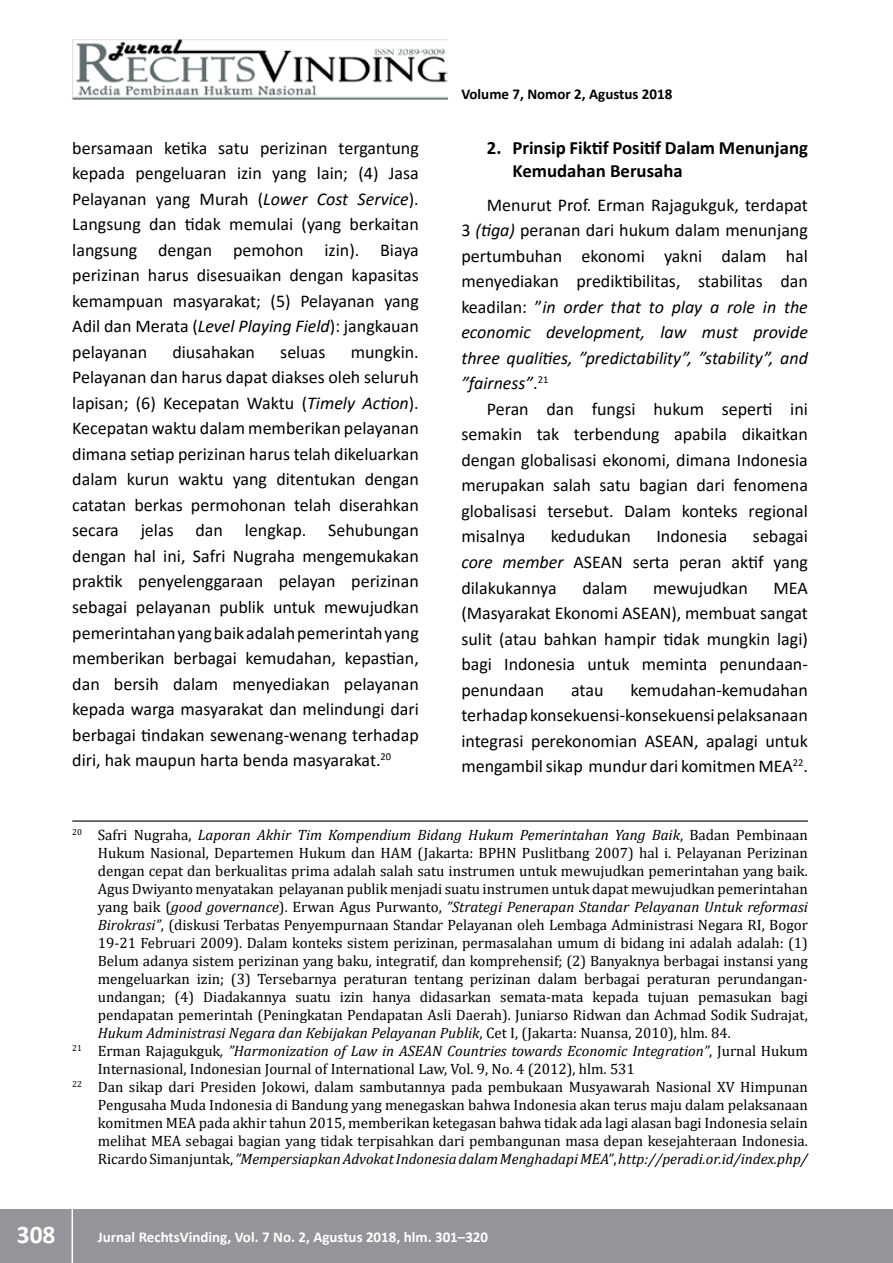
<style>
.page{position:relative;width:893px;height:1263px;background:#fff}
.page>*{position:absolute;margin:0;border:0;box-sizing:border-box;transform-origin:0 0}
.t1{font:700 25.5px "Calibri";color:#fff}
.t2{font:700 18.75px/22.5px "Calibri";color:#000}
.t3{font:18px/25.5px "Calibri";color:#000;text-align:justify}
.t4{font:15px "Cambria";color:#000}
.t5{font:italic 15px "Cambria";color:#000}
.t6{font:700 15px "Calibri";color:#fff}
.t7{font:700 15px "Calibri";color:#000}
.s1{font-style:italic}
.s2{font-style:normal}
</style>
<div class="page">
<div style="left:0;top:1209px;width:893px;height:54px;background:#939598"></div>
<hr style="left:72px;top:1206px;width:1px;height:57px;background:#fff">
<img style="left:72px;top:39px;width:375px;height:60px">
<hr style="left:72px;top:820px;width:736px;height:2px;background:#000">
<p class="t3" style="left:72px;top:135px;width:348px">bersamaan ketika satu perizinan tergantung kepada pengeluaran izin yang lain; (4) Jasa Pelayanan yang Murah (<span class="s1">Lower Cost Service</span>).<br>Langsung dan tidak memulai (yang berkaitan langsung dengan pemohon izin). Biaya perizinan harus disesuaikan dengan kapasitas kemampuan masyarakat; (5) Pelayanan yang Adil dan Merata (<span class="s1">Level Playing Field</span>): jangkauan pelayanan</p>
<p class="t3" style="left:72px;top:339px;width:348px;text-indent:278px">mungkin.<br>Pelayanan dan harus dapat diakses oleh seluruh lapisan; (6) Kecepatan Waktu (<span class="s1">Timely Action</span>).<br>Kecepatan waktu dalam memberikan pelayanan dimana setiap perizinan harus telah dikeluarkan dalam kurun waktu yang ditentukan dengan catatan berkas permohonan telah diserahkan secara jelas dan lengkap. Sehubungan dengan hal ini, Safri Nugraha mengemukakan praktik penyelenggaraan pelayan perizinan sebagai pelayanan publik untuk mewujudkan pemerintahan yang baik adalah pemerintah yang memberikan berbagai kemudahan, kepastian, dan bersih dalam menyediakan pelayanan kepada warga masyarakat dan melindungi dari berbagai tindakan sewenang-wenang terhadap diri, hak maupun harta benda masyarakat.<sup>20</sup></p>
<p class="t3" style="left:172px;top:339px;width:84px">diusahakan</p>
<p class="t3" style="left:280px;top:339px;width:47px">seluas</p>
<p class="t7" style="left:461px;top:84px;width:212px">Volume 7, Nomor 2, Agustus 2018</p>
<p class="t2" style="left:512px;top:136px;width:297px;text-indent:-26px">2. Prinsip Fiktif Positif Dalam Menunjang<br>Kemudahan Berusaha</p>
<p class="t3" style="left:461px;top:192px;width:348px;text-indent:26px">Menurut Prof. Erman Rajagukguk, terdapat 3 <span class="s1">(tiga)</span> peranan dari hukum dalam menunjang pertumbuhan ekonomi yakni dalam hal menyediakan prediktibilitas, stabilitas dan keadilan: ”<span class="s1">in order that to play a role in the economic development, law must provide three qualities, ”predictability”, ”stability”, and ”fairness”</span>.<sup>21</sup></p>
<p class="t3" style="left:461px;top:396px;width:348px;text-indent:26px">Peran dan fungsi hukum seperti ini semakin tak terbendung apabila dikaitkan dengan globalisasi ekonomi, dimana Indonesia merupakan salah satu bagian dari fenomena globalisasi tersebut. Dalam konteks regional misalnya</p>
<p class="t3" style="left:461px;top:523px;width:348px;text-indent:292px">sebagai <span class="s1">core member</span> ASEAN serta peran aktif yang dilakukannya</p>
<p class="t3" style="left:551px;top:523px;width:82px">kedudukan</p>
<p class="t3" style="left:656px;top:523px;width:73px">Indonesia</p>
<p class="t3" style="left:582px;top:574px;width:47px">dalam</p>
<p class="t3" style="left:653px;top:574px;width:96px">mewujudkan</p>
<p class="t3" style="left:461px;top:574px;width:348px;text-indent:312px">MEA (Masyarakat Ekonomi ASEAN), membuat sangat sulit (atau bahkan hampir tidak mungkin lagi) bagi Indonesia untuk meminta penundaan&shy;penundaan</p>
<p class="t3" style="left:461px;top:676px;width:348px;text-indent:169px">kemudahan-kemudahan terhadap konsekuensi-konsekuensi pelaksanaan integrasi perekonomian ASEAN, apalagi untuk mengambil sikap mundur dari komitmen MEA<sup>22</sup>.</p>
<p class="t3" style="left:571px;top:676px;width:34px">atau</p>
<p class="t5" style="left:72px;top:824px;width:737px"><sup>20</sup> <span class="s2">Safri Nugraha,</span> Laporan Akhir Tim Kompendium Bidang Hukum Pemerintahan Yang Baik<span class="s2">, Badan Pembinaan</span></p>
<p class="t4" style="left:98px;top:844px;width:712px">Hukum Nasional, Departemen Hukum dan HAM (Jakarta: BPHN Puslitbang 2007) hal i. Pelayanan Perizinan</p>
<p class="t4" style="left:98px;top:862px;width:712px">dengan cepat dan berkualitas prima adalah salah satu instrumen untuk mewujudkan pemerintahan yang baik.</p>
<p class="t4" style="left:98px;top:880px;width:712px">Agus Dwiyanto menyatakan pelayanan publik menjadi suatu instrumen untuk dapat mewujudkan pemerintahan</p>
<p class="t5" style="left:98px;top:896px;width:712px"><span class="s2">yang baik (</span>good governance<span class="s2">). Erwan Agus Purwanto,</span> ”Strategi Penerapan Standar Pelayanan Untuk reformasi</p>
<p class="t4" style="left:98px;top:916px;width:712px"><span class="s1">Birokrasi”</span>, (diskusi Terbatas Penyempurnaan Standar Pelayanan oleh Lembaga Administrasi Negara RI, Bogor</p>
<p class="t4" style="left:98px;top:934px;width:712px">19-21 Februari 2009). Dalam konteks sistem perizinan, permasalahan umum di bidang ini adalah adalah: (1)</p>
<p class="t4" style="left:98px;top:952px;width:712px">Belum adanya sistem perizinan yang baku, integratif, dan komprehensif; (2) Banyaknya berbagai instansi yang</p>
<p class="t4" style="left:98px;top:970px;width:712px">mengeluarkan izin; (3) Tersebarnya peraturan tentang perizinan dalam berbagai peraturan perundangan-</p>
<p class="t4" style="left:98px;top:988px;width:712px">undangan; (4) Diadakannya suatu izin hanya didasarkan semata-mata kepada tujuan pemasukan bagi</p>
<p class="t4" style="left:98px;top:1006px;width:712px">pendapatan pemerintah (Peningkatan Pendapatan Asli Daerah). Juniarso Ridwan dan Achmad Sodik Sudrajat,</p>
<p class="t5" style="left:98px;top:1022px;width:635px">Hukum Administrasi Negara dan Kebijakan Pelayanan Publik<span class="s2">, Cet I, (Jakarta: Nuansa, 2010), hlm. 84.</span></p>
<p class="t5" style="left:72px;top:1040px;width:737px"><sup>21</sup> <span class="s2">Erman Rajagukguk</span>, ”Harmonization of Law in ASEAN Countries towards Economic Integration”<span class="s2">, Jurnal Hukum</span></p>
<p class="t4" style="left:98px;top:1060px;width:539px">Internasional, Indonesian Journal of International Law, Vol. 9, No. 4 (2012), hlm. 531</p>
<p class="t4" style="left:72px;top:1078px;width:737px"><sup>22</sup> Dan sikap dari Presiden Jokowi, dalam sambutannya pada pembukaan Musyawarah Nasional XV Himpunan</p>
<p class="t4" style="left:98px;top:1096px;width:712px">Pengusaha Muda Indonesia di Bandung yang menegaskan bahwa Indonesia akan terus maju dalam pelaksanaan</p>
<p class="t4" style="left:98px;top:1114px;width:712px">komitmen MEA pada akhir tahun 2015, memberikan ketegasan bahwa tidak ada lagi alasan bagi Indonesia selain</p>
<p class="t4" style="left:98px;top:1132px;width:712px">melihat MEA sebagai bagian yang tidak terpisahkan dari pembangunan masa depan kesejahteraan Indonesia.</p>
<p class="t5" style="left:98px;top:1148px;width:712px"><span class="s2">Ricardo Simanjuntak,</span> ”Mempersiapkan Advokat Indonesia dalam Menghadapi MEA”<span class="s2">,</span> http://peradi.or.id/index.php/</p>
<h1 class="t1" style="left:17px;top:1216px;width:40px">308</h1>
<p class="t6" style="left:98px;top:1227px;width:392px">Jurnal RechtsVinding, Vol. 7 No. 2, Agustus 2018, hlm. 301–320</p>
</div>
